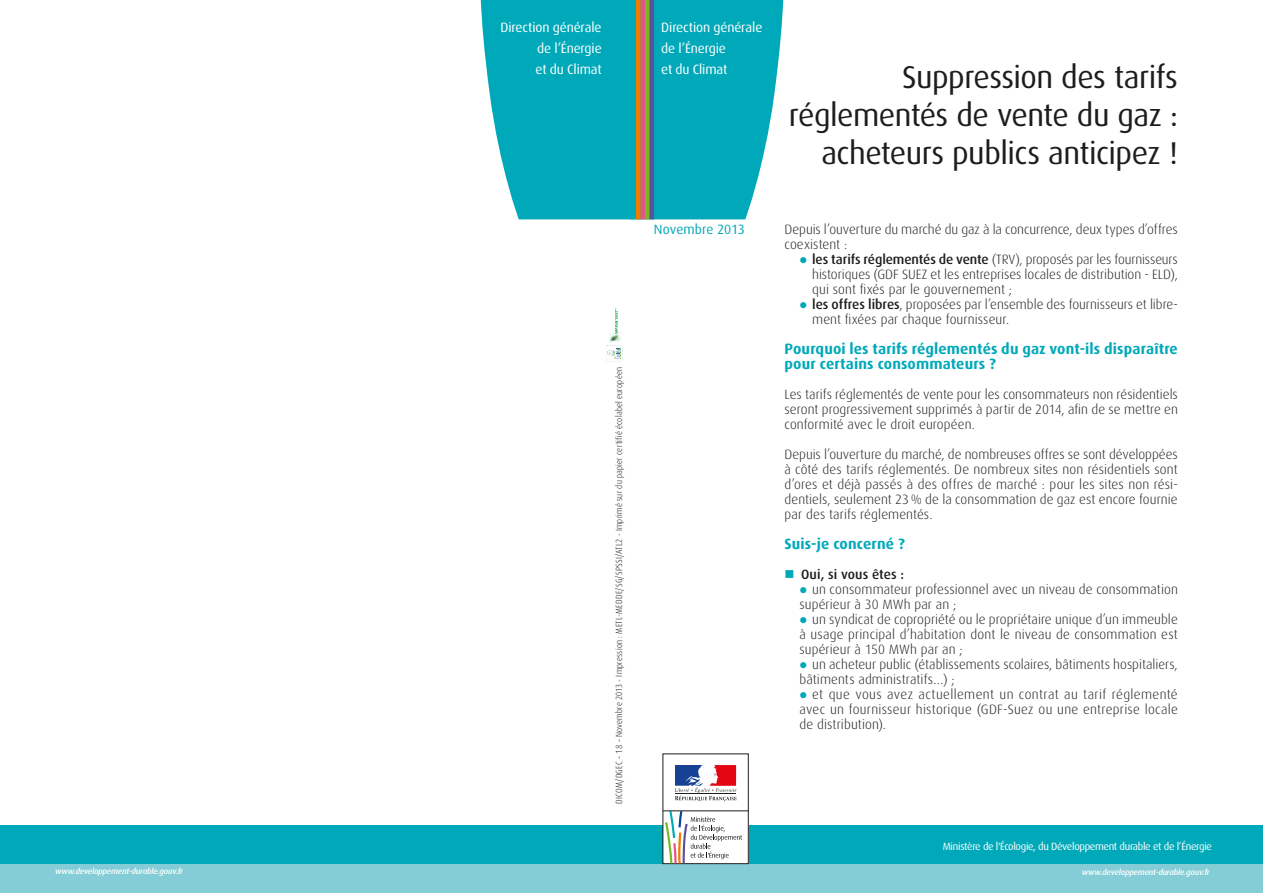
<style>
.page{position:relative;width:1263px;height:893px;background:#fff}
.page>*{position:absolute;margin:0;border:0;box-sizing:border-box;transform-origin:0 0}
.t1{font:31.5px/37.8px "Dax OT";letter-spacing:-.015em;color:#1d1d1b;text-align:right}
.t2{font:700 15px/15px "Dax OT";letter-spacing:.01em;color:#00a9b9}
.t3{font:300 13.5px/15px "Dax OT";letter-spacing:.005em;color:#1d1d1b}
.t4{font:13.5px/21px "Dax OT";letter-spacing:-.01em;color:#fff}
.t5{font:500 13.5px "Dax OT";letter-spacing:.01em;color:#1d1d1b}
.t6{font:13.5px "Dax OT";letter-spacing:-.005em;color:#00a9b9}
.t7{font:10.5px "Dax OT";letter-spacing:-.03em;color:#fff}
.t8{font:300 condensed 9px "Dax OT";letter-spacing:.03em;color:#1d1d1b}
.t9{font:italic 500 8.25px "Dax OT";letter-spacing:-.025em;color:#fff}
.s1{font-stretch:normal}
.s2{font-weight:500}
</style>
<div class="page">
<div style="left:0;top:863px;width:1263px;height:30px;background:#84ccd6"></div>
<svg style="left:480px;top:0;width:303px;height:219px;background:#1eaebc"></svg>
<hr style="left:636px;top:0;width:4px;height:219px;background:#ef7d00">
<div style="left:0;top:825px;width:1263px;height:38px;background:#00a9b9"></div>
<div style="left:663px;top:754px;width:85px;height:110px;background:#fff"></div>
<div style="left:662px;top:753px;width:87px;height:111px;border:1px solid #1d1d1b"></div>
<svg style="left:675px;top:765px;width:62px;height:36px"></svg>
<hr style="left:663px;top:810px;width:85px;height:1px;background:#1d1d1b">
<svg style="left:665px;top:811px;width:77px;height:52px"></svg>
<svg style="left:606px;top:308px;width:16px;height:53px"></svg>
<p class="t4" style="left:536px;top:17px;width:68px;text-align:justify;text-indent:-35px">Direction générale de l’Énergie et du Climat</p>
<p class="t8" style="left:613px;top:804px;width:438px;rotate:-90deg">DICOM/DGEC – <span class="s1">18</span> – Novembre 2013 - Impression : METL-MEDDE/SG/SPSSI/ATL2 - Imprimé sur du papier certifié écolabel européen</p>
<p class="t4" style="left:661px;top:17px;width:103px">Direction générale de l’Énergie<br>et du Climat</p>
<p class="t6" style="left:654px;top:222px;width:93px">Novembre 2013</p>
<h1 class="t1" style="left:789px;top:58px;width:390px">Suppression des tarifs réglementés de vente du gaz : acheteurs publics anticipez !</h1>
<p class="t3" style="left:784px;top:222px;width:395px">Depuis l’ouverture du marché du gaz à la concurrence, deux types d’offres coexistent :</p>
<p class="t3" style="left:812px;top:252px;width:367px"><span class="s2">les tarifs réglementés de vente</span> (TRV), proposés par les fournisseurs historiques (GDF SUEZ et les entreprises locales de distribution - ELD), qui sont fixés par le gouvernement ;<br><span class="s2">les offres libres</span>, proposées par l’ensemble des fournisseurs et libre&shy;ment fixées par chaque fournisseur.</p>
<p class="t2" style="left:784px;top:341px;width:395px">Pourquoi les tarifs réglementés du gaz vont-ils disparaître pour certains consommateurs ?</p>
<p class="t3" style="left:784px;top:387px;width:395px;text-align:justify">Les tarifs réglementés de vente pour les consommateurs non résidentiels seront progressivement supprimés à partir de 2014, afin de se mettre en conformité avec le droit européen.</p>
<p class="t3" style="left:784px;top:447px;width:395px;text-align:justify">Depuis l’ouverture du marché, de nombreuses offres se sont développées à côté des tarifs réglementés. De nombreux sites non résidentiels sont d’ores et déjà passés à des offres de marché : pour les sites non rési&shy;dentiels, seulement 23% de la consommation de gaz est encore fournie par des tarifs réglementés.</p>
<p class="t2" style="left:784px;top:536px;width:122px">Suis-je concerné ?</p>
<p class="t5" style="left:801px;top:567px;width:105px">Oui, si vous êtes :</p>
<p class="t3" style="left:799px;top:582px;width:380px;text-indent:13px">un consommateur professionnel avec un niveau de consommation supérieur à 30 MWh par an ;</p>
<p class="t3" style="left:799px;top:612px;width:380px;text-align:justify;text-indent:13px">un syndicat de copropriété ou le propriétaire unique d’un immeuble à usage principal d’habitation dont le niveau de consommation est supérieur à 150 MWh par an ;</p>
<p class="t3" style="left:799px;top:657px;width:380px;text-indent:13px">un acheteur public (établissements scolaires, bâtiments hospitaliers, bâtiments administratifs…) ;</p>
<p class="t3" style="left:799px;top:687px;width:380px;text-align:justify;text-indent:13px">et que vous avez actuellement un contrat au tarif réglementé avec un fournisseur historique (GDF-Suez ou une entreprise locale de distribution).</p>
<p class="t7" style="left:943px;top:840px;width:271px">Ministère de l'Écologie, du Développement durable et de l’Énergie</p>
<p class="t9" style="left:55px;top:866px;width:129px">www.developpement-durable.gouv.fr</p>
<p class="t9" style="left:1082px;top:867px;width:129px">www.developpement-durable.gouv.fr</p>
</div>
